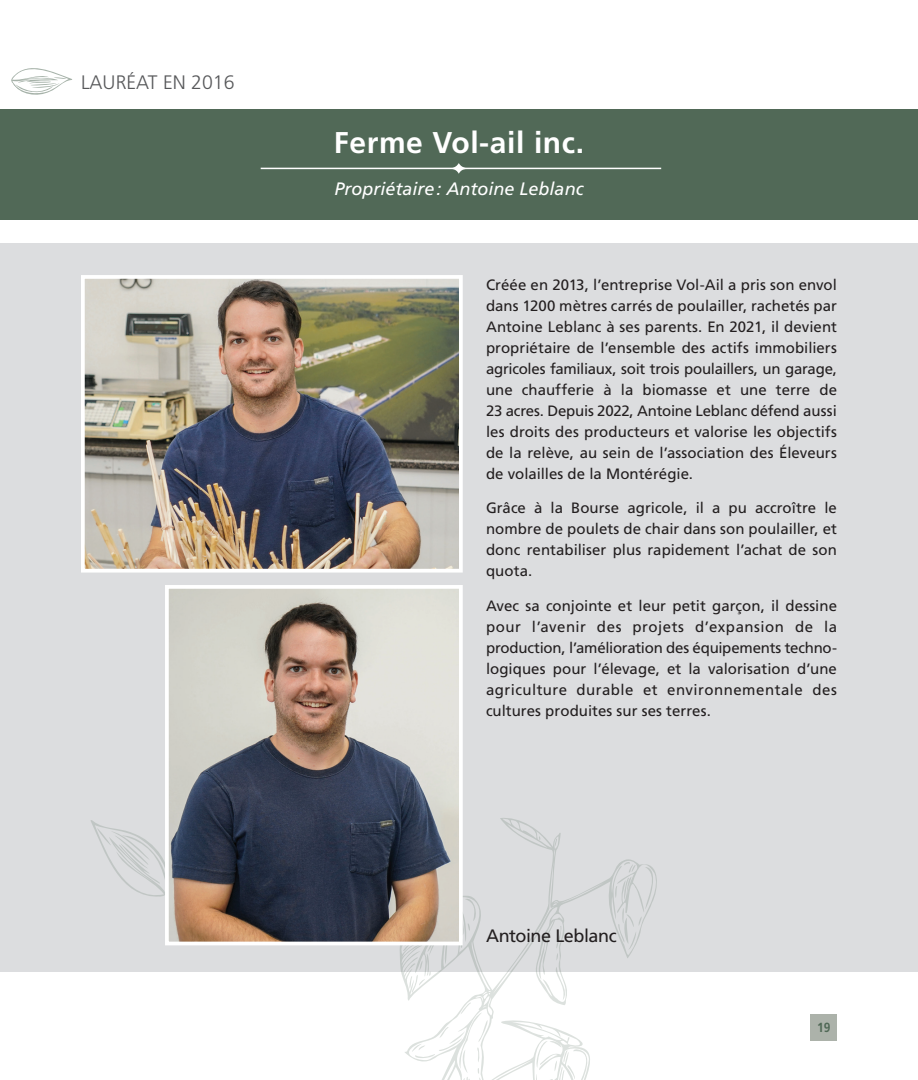
<style>
.page{position:relative;width:918px;height:1080px;background:#fff}
.page>*{position:absolute;margin:0;border:0;box-sizing:border-box;transform-origin:0 0}
.t1{font:700 30px "Frutiger LT Std";letter-spacing:.02em;color:#fff}
.t2{font:300 19.5px "Frutiger LT Std";color:#57585a}
.t3{font:italic 18px "Frutiger LT Std";color:#fff}
.t4{font:18px "Frutiger LT Std";letter-spacing:-.025em;color:#231f20}
.t5{font:15px/21px "Frutiger LT Std";letter-spacing:.005em;color:#231f20;text-align:justify}
.t6{font:700 13.2px "Frutiger LT Std";color:#516957;scale:.91 1}
</style>
<div class="page">
<div style="left:811px;top:1014px;width:26px;height:27px;background:#acb2aa"></div>
<div style="left:0;top:243px;width:918px;height:729px;background:#dcdddf"></div>
<div style="left:0;top:109px;width:918px;height:110px;background:#516957"></div>
<svg style="left:356px;top:818px;width:277px;height:262px"></svg>
<svg style="left:614px;top:858px;width:43px;height:92px"></svg>
<svg style="left:403px;top:884px;width:76px;height:109px"></svg>
<svg style="left:412px;top:999px;width:78px;height:81px"></svg>
<svg style="left:534px;top:1040px;width:67px;height:40px"></svg>
<svg style="left:542px;top:923px;width:29px;height:78px"></svg>
<svg style="left:538px;top:836px;width:3px;height:4px"></svg>
<svg style="left:554px;top:836px;width:4px;height:10px"></svg>
<svg style="left:11px;top:68px;width:61px;height:27px"></svg>
<svg style="left:91px;top:820px;width:74px;height:77px"></svg>
<img style="left:86px;top:280px;width:372px;height:288px">
<div style="left:81px;top:275px;width:382px;height:298px;border:4px solid #fff"></div>
<img style="left:170px;top:590px;width:288px;height:350px">
<div style="left:165px;top:585px;width:298px;height:360px;border:4px solid #fff"></div>
<svg style="left:261px;top:163px;width:400px;height:11px"></svg>
<h2 class="t2" style="left:81px;top:71px;width:155px">LAURÉAT EN 2016</h2>
<h1 class="t1" style="left:334px;top:125px;width:252px">Ferme Vol-ail inc.</h1>
<p class="t3" style="left:334px;top:178px;width:251px">Propriétaire: Antoine Leblanc</p>
<p class="t5" style="left:486px;top:274px;width:353px">Créée en 2013, l’entreprise Vol-Ail a pris son envol dans 1200 mètres carrés de poulailler, rachetés par Antoine Leblanc à ses parents. En 2021, il devient propriétaire de l’ensemble des actifs immobiliers agricoles familiaux, soit trois poulaillers, un garage, une chaufferie à la biomasse et une terre de 23 acres. Depuis 2022, Antoine Leblanc défend aussi les droits des producteurs et valorise les objectifs de la relève, au sein de l’association des Éleveurs de volailles de la Montérégie.</p>
<p class="t5" style="left:486px;top:498px;width:353px">Grâce à la Bourse agricole, il a pu accroître le nombre de poulets de chair dans son poulailler, et donc rentabiliser plus rapidement l’achat de son quota.</p>
<p class="t5" style="left:486px;top:595px;width:353px">Avec sa conjointe et leur petit garçon, il dessine pour l’avenir des projets d’expansion de la production, l’amélioration des équipements techno&shy;logiques pour l’élevage, et la valorisation d’une agriculture durable et environnementale des cultures produites sur ses terres.</p>
<p class="t4" style="left:486px;top:925px;width:132px">Antoine Leblanc</p>
<p class="t6" style="left:817px;top:1019px;width:16px">19</p>
</div>
